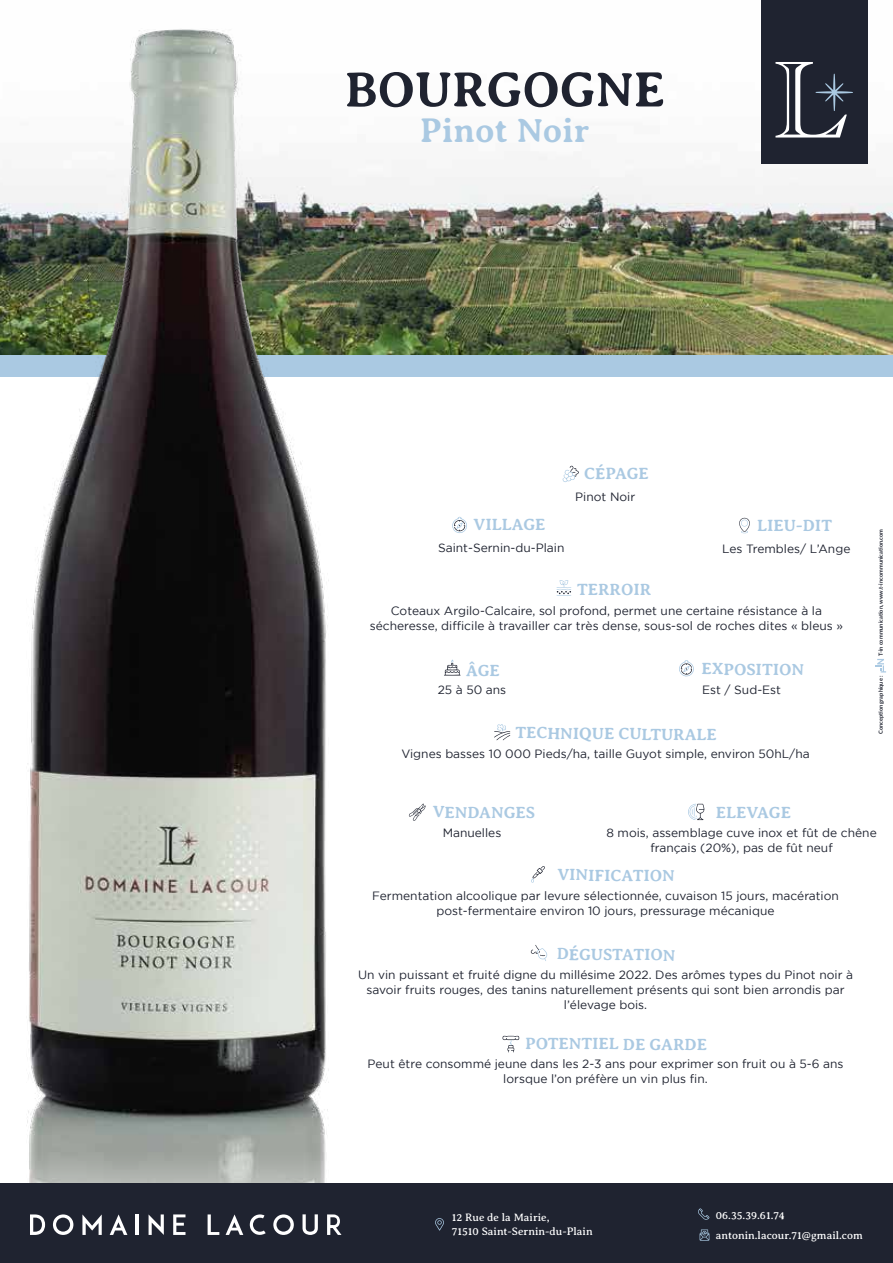
<style>
.page{position:relative;width:893px;height:1263px;background:#fff}
.page>*{position:absolute;margin:0;border:0;box-sizing:border-box;transform-origin:0 0}
.t1{font:700 50.1px "Averia Serif Libre";color:#1f2330}
.t2{font:700 34.5px "Averia Serif Libre";color:#aac9e2}
.t3{font:700 16.5px "Averia Serif Libre";color:#aac9e2}
.t4{font:12px/15px "Gotham";color:#1f2330;text-align:center}
.t5{font:10.95px/19.8px "Averia Serif Libre";color:#fff}
.t6{font:700 5.7px "Lato";color:#1f2330}
</style>
<div class="page">
<img style="left:379px;top:0;width:514px;height:356px">
<div style="left:0;top:356px;width:893px;height:21px;background:#aac9e2"></div>
<img style="left:0;top:29px;width:379px;height:1154px">
<svg style="left:688px;top:804px;width:17px;height:16px"></svg>
<svg style="left:556px;top:580px;width:15px;height:16px"></svg>
<svg style="left:531px;top:945px;width:16px;height:16px"></svg>
<svg style="left:502px;top:1036px;width:17px;height:16px"></svg>
<svg style="left:563px;top:466px;width:16px;height:16px"></svg>
<svg style="left:452px;top:517px;width:15px;height:16px"></svg>
<svg style="left:679px;top:660px;width:15px;height:16px"></svg>
<svg style="left:494px;top:724px;width:16px;height:16px"></svg>
<svg style="left:531px;top:866px;width:14px;height:16px"></svg>
<svg style="left:739px;top:518px;width:11px;height:15px"></svg>
<svg style="left:409px;top:803px;width:17px;height:18px"></svg>
<div style="left:761px;top:0;width:106px;height:163px;background:#1f2330"></div>
<svg style="left:775px;top:62px;width:78px;height:76px"></svg>
<div style="left:0;top:1183px;width:893px;height:80px;background:#1f2330"></div>
<svg style="left:30px;top:1214px;width:15px;height:21px"></svg>
<svg style="left:53px;top:1214px;width:20px;height:21px"></svg>
<svg style="left:82px;top:1214px;width:20px;height:21px"></svg>
<svg style="left:110px;top:1214px;width:17px;height:21px"></svg>
<hr style="left:135px;top:1214px;width:4px;height:21px;background:#fff">
<svg style="left:149px;top:1214px;width:15px;height:21px"></svg>
<svg style="left:173px;top:1214px;width:12px;height:21px"></svg>
<svg style="left:208px;top:1214px;width:11px;height:21px"></svg>
<svg style="left:226px;top:1214px;width:17px;height:21px"></svg>
<svg style="left:250px;top:1214px;width:16px;height:21px"></svg>
<svg style="left:273px;top:1214px;width:21px;height:21px"></svg>
<svg style="left:303px;top:1214px;width:15px;height:21px"></svg>
<svg style="left:327px;top:1214px;width:14px;height:21px"></svg>
<svg style="left:698px;top:1208px;width:11px;height:12px"></svg>
<svg style="left:700px;top:1229px;width:9px;height:12px"></svg>
<svg style="left:435px;top:1218px;width:9px;height:12px"></svg>
<svg style="left:875px;top:659px;width:11px;height:13px"></svg>
<svg style="left:444px;top:659px;width:17px;height:17px"></svg>
<h1 class="t1" style="left:345px;top:62px;width:322px">BOURGOGNE</h1>
<h2 class="t2" style="left:420px;top:111px;width:171px">Pinot Noir</h2>
<h3 class="t3" style="left:474px;top:515px;width:73px">VILLAGE</h3>
<p class="t4" style="left:438px;top:540px;width:128px">Saint-Sernin-du-Plain</p>
<h3 class="t3" style="left:584px;top:465px;width:66px">CÉPAGE</h3>
<p class="t4" style="left:575px;top:489px;width:62px">Pinot Noir</p>
<h3 class="t3" style="left:757px;top:516px;width:76px">LIEU-DIT</h3>
<p class="t4" style="left:722px;top:541px;width:130px">Les Trembles/ L’Ange</p>
<h3 class="t3" style="left:577px;top:580px;width:76px">TERROIR</h3>
<p class="t4" style="left:370px;top:603px;width:475px">Coteaux Argilo-Calcaire, sol profond, permet une certaine résistance à la sécheresse, difficile à travailler car très dense, sous-sol de roches dites « bleus »</p>
<h3 class="t3" style="left:702px;top:659px;width:104px;rotate:1deg">EXPOSITION</h3>
<p class="t4" style="left:702px;top:682px;width:80px">Est / Sud-Est</p>
<h3 class="t3" style="left:516px;top:723px;width:203px;rotate:1deg">TECHNIQUE CULTURALE</h3>
<p class="t4" style="left:401px;top:746px;width:410px">Vignes basses 10 000 Pieds/ha, taille Guyot simple, environ 50hL/ha</p>
<p class="t4" style="left:438px;top:682px;width:70px">25 à 50 ans</p>
<h3 class="t3" style="left:433px;top:802px;width:104px;rotate:1deg">VENDANGES</h3>
<h3 class="t3" style="left:716px;top:802px;width:77px;rotate:1deg">ELEVAGE</h3>
<p class="t6" style="left:876px;top:656px;width:129px;rotate:-90deg">T-in communication, www.t-incommunication.com</p>
<p class="t6" style="left:876px;top:734px;width:60px;rotate:-90deg">Conception graphique :</p>
<p class="t4" style="left:443px;top:825px;width:60px">Manuelles</p>
<p class="t4" style="left:606px;top:825px;width:272px">8 mois, assemblage cuve inox et fût de chêne français (20%), pas de fût neuf</p>
<h3 class="t3" style="left:558px;top:865px;width:119px;rotate:1deg">VINIFICATION</h3>
<p class="t4" style="left:372px;top:888px;width:468px">Fermentation alcoolique par levure sélectionnée, cuvaison 15 jours, macération post-fermentaire environ 10 jours, pressurage mécanique</p>
<h3 class="t3" style="left:557px;top:944px;width:120px;rotate:1deg">DÉGUSTATION</h3>
<p class="t4" style="left:358px;top:967px;width:497px">Un vin puissant et fruité digne du millésime 2022. Des arômes types du Pinot noir à savoir fruits rouges, des tanins naturellement présents qui sont bien arrondis par l’élevage bois.</p>
<h3 class="t3" style="left:525px;top:1033px;width:183px;rotate:1deg">POTENTIEL DE GARDE</h3>
<p class="t4" style="left:368px;top:1056px;width:477px">Peut être consommé jeune dans les 2-3 ans pour exprimer son fruit ou à 5-6 ans lorsque l’on préfère un vin plus fin.</p>
<p class="t5" style="left:452px;top:1211px;width:142px;line-height:13.2px">12 Rue de la Mairie,<br>71510 Saint-Sernin-du-Plain</p>
<p class="t5" style="left:716px;top:1205px;width:149px">06.35.39.61.74 antonin.lacour.71@gmail.com</p>
</div>
